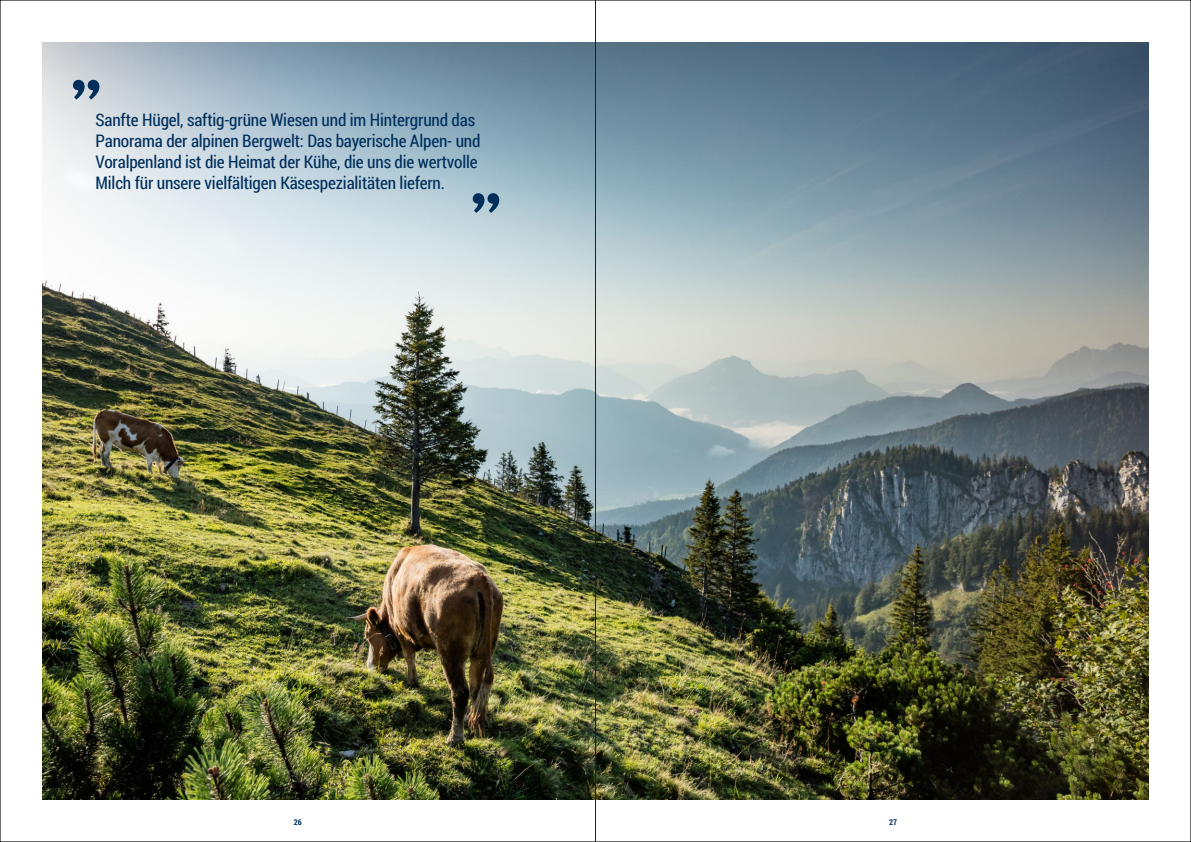
<style>
.page{position:relative;width:1191px;height:842px;background:#fff}
.page>*{position:absolute;margin:0;border:0;box-sizing:border-box;transform-origin:0 0}
.t1{font:97.2px "Neue Aachen Pro";color:#002f5c}
.t2{font:17.3px/20.7px "Roboto Condensed";letter-spacing:-.01em;color:#002f5c}
.t3{font:700 8px "Roboto Condensed";color:#002f5c}
</style>
<div class="page">
<img style="left:43px;top:43px;width:1105px;height:756px">
<hr style="left:595px;top:0;width:1px;height:842px;background:#231f20">
<h1 class="t1" style="left:68px;top:25px;width:38px">„</h1>
<p class="t2" style="left:96px;top:111px;width:386px">Sanfte Hügel, saftig-grüne Wiesen und im Hintergrund das Panorama der alpinen Bergwelt: Das bayerische Alpen- und Voralpenland ist die Heimat der Kühe, die uns die wertvolle Milch für unsere vielfältigen Käsespezialitäten liefern.</p>
<h1 class="t1" style="left:468px;top:138px;width:38px">„</h1>
<p class="t3" style="left:294px;top:818px;width:9px">26</p>
<p class="t3" style="left:889px;top:818px;width:9px">27</p>
</div>
